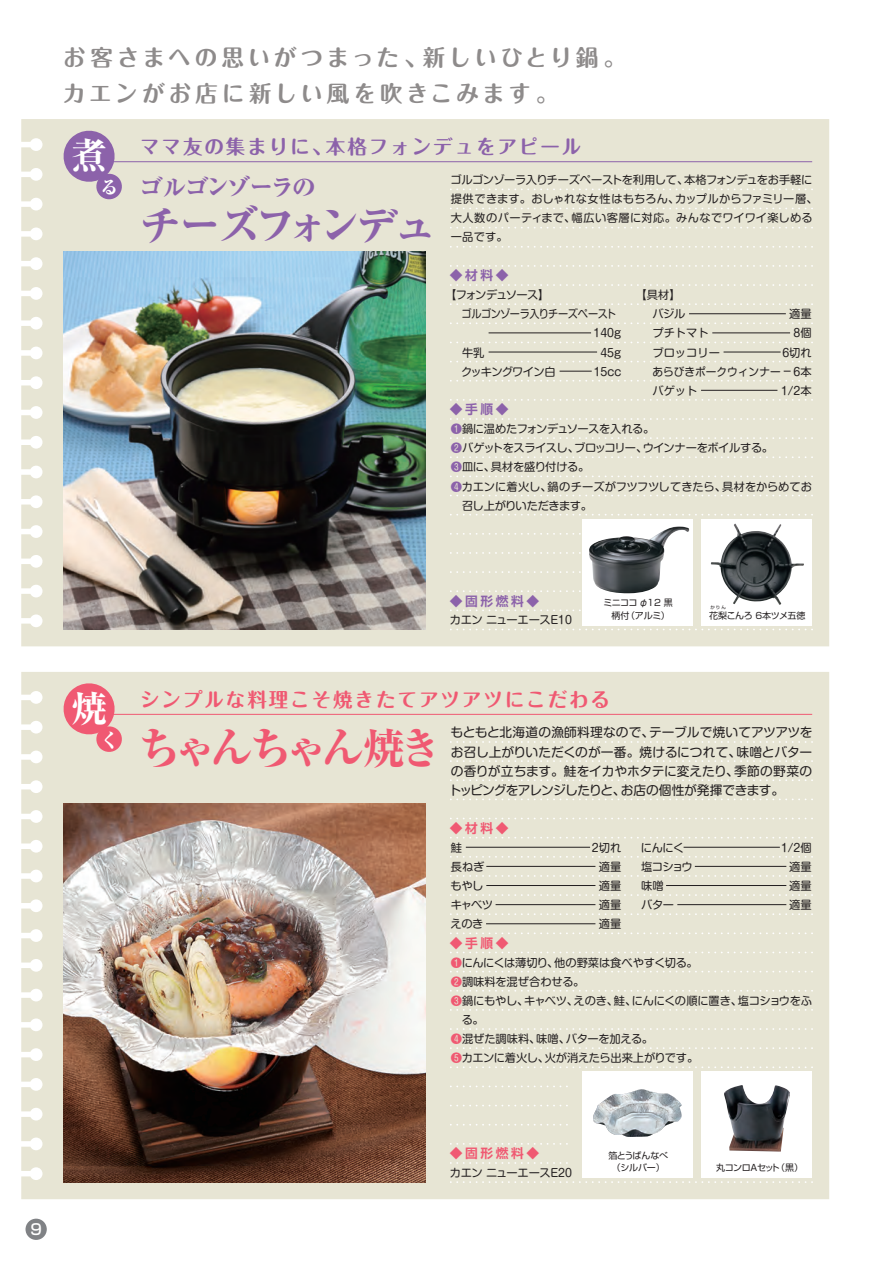
<style>
.page{position:relative;width:893px;height:1263px;background:#fff}
.page>*{position:absolute;margin:0;border:0;box-sizing:border-box;transform-origin:0 0}
.t1{font:800 42px "Ryumin Pr 5";letter-spacing:-.11em;color:#8c62aa}
.t2{font:800 42px "Ryumin Pr 5";letter-spacing:-.135em;color:#f05972}
.t3{font:800 36px "Ryumin Pro";color:#fff}
.t4{font:800 24px "Ryumin Pr 5";letter-spacing:-.095em;color:#8c62aa}
.t5{font:700 22.5px/36px "Maru Fo Pro";letter-spacing:.16em;color:#8e8b8b}
.t6{font:700 19.5px "Maru Fo Pro";letter-spacing:.1em;color:#f05972}
.t7{font:700 19.5px "Maru Fo Pro";letter-spacing:.1em;color:#8c62aa}
.t8{font:800 18px "Ryumin Pro";color:#fff}
.t9{font:500 15px "Shin Go Pr 5";color:#fff}
.t10{font:12.75px/19.2px "Shin M Go Pro";letter-spacing:-.025em;color:#231f20;text-align:justify}
.t11{font:700 12.75px "Shin Go Pro De";letter-spacing:.2em;color:#8c62aa}
.t12{font:700 12.75px "Shin Go Pro De";letter-spacing:.2em;color:#f05972}
.t13{font:11.25px/19.2px "Shin M Go Pro";letter-spacing:-.02em;color:#231f20;text-align:justify}
.t14{font:11.25px/19.2px "Shin M Go Pro";color:#231f20;text-align:right}
.t15{font:11.25px/19px "Shin M Go Pro";letter-spacing:-.045em;color:#231f20}
.t16{font:11.25px/19.2px "Shin M Go Pro";letter-spacing:-.04em;color:#231f20}
.t17{font:11.25px/19.2px "Shin M Go Pro";letter-spacing:-.07em;color:#231f20}
.t18{font:11.25px "Shin M Go Pro";color:#231f20;scale:.95 1}
.t19{font:9px/12.8px "Shin Go Pr 5";letter-spacing:-.05em;color:#231f20;text-align:center}
.t20{font:9px/12.8px "Shin Go Pr 5";letter-spacing:-.015em;color:#231f20;text-align:center}
.t21{font:4.5px "Shin Go Pr 5";color:#231f20}
.s1{font-family:"Ryumin Pro";font-size:18px;color:#fff}
.s2{color:#8c62aa}
.s3{color:#f05972}
</style>
<div class="page">
<div style="left:21px;top:119px;width:808px;height:527px;background:#e7e5d4"></div>
<div style="left:21px;top:672px;width:808px;height:527px;background:#e7e5d4"></div>
<svg style="left:451px;top:188px;width:363px;height:2px"></svg>
<svg style="left:451px;top:208px;width:363px;height:1px"></svg>
<svg style="left:451px;top:227px;width:363px;height:2px"></svg>
<svg style="left:451px;top:246px;width:363px;height:2px"></svg>
<svg style="left:451px;top:265px;width:363px;height:2px"></svg>
<svg style="left:451px;top:284px;width:363px;height:2px"></svg>
<svg style="left:451px;top:303px;width:363px;height:2px"></svg>
<svg style="left:451px;top:322px;width:363px;height:2px"></svg>
<svg style="left:451px;top:342px;width:363px;height:1px"></svg>
<svg style="left:451px;top:361px;width:363px;height:1px"></svg>
<svg style="left:451px;top:380px;width:363px;height:2px"></svg>
<svg style="left:451px;top:399px;width:363px;height:2px"></svg>
<svg style="left:451px;top:418px;width:363px;height:2px"></svg>
<svg style="left:451px;top:437px;width:363px;height:2px"></svg>
<svg style="left:451px;top:456px;width:363px;height:2px"></svg>
<svg style="left:451px;top:475px;width:363px;height:2px"></svg>
<svg style="left:451px;top:495px;width:363px;height:1px"></svg>
<svg style="left:451px;top:514px;width:363px;height:2px"></svg>
<svg style="left:451px;top:533px;width:132px;height:2px"></svg>
<svg style="left:451px;top:552px;width:132px;height:2px"></svg>
<svg style="left:451px;top:571px;width:132px;height:2px"></svg>
<svg style="left:451px;top:590px;width:132px;height:2px"></svg>
<svg style="left:451px;top:609px;width:132px;height:2px"></svg>
<svg style="left:451px;top:629px;width:363px;height:1px"></svg>
<svg style="left:451px;top:741px;width:363px;height:2px"></svg>
<svg style="left:451px;top:760px;width:363px;height:2px"></svg>
<svg style="left:451px;top:779px;width:363px;height:2px"></svg>
<svg style="left:451px;top:798px;width:363px;height:2px"></svg>
<svg style="left:451px;top:818px;width:363px;height:1px"></svg>
<svg style="left:451px;top:837px;width:363px;height:1px"></svg>
<svg style="left:451px;top:856px;width:363px;height:2px"></svg>
<svg style="left:451px;top:875px;width:363px;height:2px"></svg>
<svg style="left:451px;top:894px;width:363px;height:2px"></svg>
<svg style="left:451px;top:913px;width:363px;height:2px"></svg>
<svg style="left:451px;top:932px;width:363px;height:2px"></svg>
<svg style="left:451px;top:951px;width:363px;height:2px"></svg>
<svg style="left:451px;top:971px;width:363px;height:1px"></svg>
<svg style="left:451px;top:990px;width:363px;height:2px"></svg>
<svg style="left:451px;top:1009px;width:363px;height:2px"></svg>
<svg style="left:451px;top:1028px;width:363px;height:2px"></svg>
<svg style="left:451px;top:1047px;width:363px;height:2px"></svg>
<svg style="left:451px;top:1066px;width:363px;height:2px"></svg>
<svg style="left:451px;top:1085px;width:117px;height:2px"></svg>
<svg style="left:451px;top:1105px;width:117px;height:1px"></svg>
<svg style="left:451px;top:1124px;width:117px;height:1px"></svg>
<svg style="left:451px;top:1143px;width:117px;height:2px"></svg>
<svg style="left:451px;top:1162px;width:117px;height:2px"></svg>
<svg style="left:451px;top:1181px;width:363px;height:2px"></svg>
<div style="left:26px;top:1219px;width:21px;height:21px;background:#808285;border-radius:50%"></div>
<div style="left:702px;top:519px;width:110px;height:106px;background:#fff"></div>
<hr style="left:689px;top:313px;width:97px;height:1px;background:#231f20">
<hr style="left:489px;top:333px;width:102px;height:1px;background:#231f20">
<hr style="left:712px;top:333px;width:78px;height:1px;background:#231f20">
<hr style="left:489px;top:352px;width:108px;height:1px;background:#231f20">
<hr style="left:723px;top:352px;width:58px;height:1px;background:#231f20">
<hr style="left:701px;top:390px;width:76px;height:1px;background:#231f20">
<hr style="left:560px;top:371px;width:32px;height:1px;background:#231f20">
<hr style="left:108px;top:161px;width:704px;height:1px;background:#8c62aa">
<svg style="left:61px;top:128px;width:62px;height:73px;background:#b39bbc"></svg>
<img style="left:64px;top:251px;width:361px;height:378px">
<div style="left:583px;top:519px;width:110px;height:106px;background:#fff"></div>
<img style="left:711px;top:523px;width:93px;height:82px">
<img style="left:589px;top:526px;width:100px;height:67px">
<img style="left:64px;top:804px;width:361px;height:378px">
<hr style="left:108px;top:714px;width:704px;height:1px;background:#f05972">
<div style="left:702px;top:1071px;width:110px;height:107px;background:#fff"></div>
<div style="left:583px;top:1071px;width:110px;height:107px;background:#fff"></div>
<hr style="left:684px;top:847px;width:96px;height:1px;background:#231f20">
<hr style="left:466px;top:847px;width:124px;height:1px;background:#231f20">
<hr style="left:695px;top:866px;width:91px;height:1px;background:#231f20">
<hr style="left:486px;top:885px;width:109px;height:1px;background:#231f20">
<hr style="left:486px;top:866px;width:109px;height:1px;background:#231f20">
<hr style="left:666px;top:885px;width:120px;height:1px;background:#231f20">
<hr style="left:496px;top:904px;width:99px;height:1px;background:#231f20">
<hr style="left:677px;top:904px;width:109px;height:1px;background:#231f20">
<hr style="left:486px;top:923px;width:109px;height:1px;background:#231f20">
<img style="left:724px;top:1085px;width:66px;height:66px">
<svg style="left:61px;top:681px;width:62px;height:72px;background:#ec959c"></svg>
<img style="left:593px;top:1089px;width:89px;height:48px">
<h3 class="t5" style="left:63px;top:37px;width:564px">お客さまへの思いがつまった、新しいひとり鍋。カエンがお店に新しい風を吹きこみます。</h3>
<h3 class="t7" style="left:140px;top:131px;width:443px">ママ友の集まりに、本格フォンデュをアピール</h3>
<p class="t14" style="left:450px;top:168px;width:369px;text-align:left">ゴルゴンゾーラ入りチーズペーストを利用して、本格フォンデュをお手軽に提供できます。おしゃれな女性はもちろん、カップルからファミリー層、大人数のパーティまで、幅広い客層に対応。みんなでワイワイ楽しめる一品です。</p>
<h2 class="t3" style="left:71px;top:128px;width:37px">煮</h2>
<h3 class="t4" style="left:100px;top:168px;width:217px"><span class="s1">る</span> ゴルゴンゾーラの</h3>
<h1 class="t1" style="left:139px;top:192px;width:299px">チーズフォンデュ</h1>
<p class="t11" style="left:450px;top:265px;width:60px">◆材料◆</p>
<p class="t15" style="left:462px;top:284px;width:156px;text-indent:-17px">【フォンデュソース】<br>ゴルゴンゾーラ入りチーズペースト</p>
<p class="t17" style="left:451px;top:341px;width:106px">　牛乳<br>　クッキングワイン白</p>
<p class="t14" style="left:594px;top:322px;width:29px">140g<br>45g<br>15cc</p>
<p class="t11" style="left:450px;top:399px;width:60px">◆手順◆</p>
<p class="t13" style="left:636px;top:284px;width:46px">【具材】</p>
<p class="t13" style="left:641px;top:303px;width:46px">　バジル</p>
<p class="t13" style="left:641px;top:322px;width:69px">　プチトマト</p>
<p class="t13" style="left:641px;top:341px;width:80px">　ブロッコリー</p>
<p class="t18" style="left:652px;top:362px;width:136px">あらびきポークウィンナー</p>
<p class="t13" style="left:641px;top:380px;width:58px">　バゲット</p>
<p class="t14" style="left:781px;top:303px;width:32px">適量<br>8個<br>6切れ<br>6本<br>1/2本</p>
<p class="t13" style="left:451px;top:418px;width:205px"><span class="s2">❶</span>鍋に温めたフォンデュソースを入れる。</p>
<p class="t15" style="left:451px;top:437px;width:324px"><span class="s2">❷</span>バゲットをスライスし、ブロッコリー、ウインナーをボイルする。</p>
<p class="t13" style="left:451px;top:456px;width:140px"><span class="s2">❸</span>皿に、具材を盛り付ける。</p>
<p class="t13" style="left:451px;top:475px;width:363px"><span class="s2">❹</span>カエンに着火し、鍋のチーズがフツフツしてきたら、具材をからめてお</p>
<p class="t15" style="left:462px;top:495px;width:132px">召し上がりいただきます。</p>
<p class="t11" style="left:450px;top:590px;width:91px">◆固形燃料◆</p>
<p class="t13" style="left:450px;top:609px;width:124px">カエン ニューエースE10</p>
<p class="t19" style="left:603px;top:595px;width:71px">ミニココ φ12 黒柄付（アルミ）</p>
<p class="t21" style="left:710px;top:604px;width:17px">かりん</p>
<p class="t19" style="left:709px;top:608px;width:98px">花梨こんろ 6本ツメ五徳</p>
<h3 class="t6" style="left:140px;top:683px;width:471px">シンプルな料理こそ焼きたてアツアツにこだわる</h3>
<p class="t10" style="left:449px;top:721px;width:365px">もともと北海道の漁師料理なので、テーブルで焼いてアツアツをお召し上がりいただくのが一番。焼けるにつれて、味噌とバターの香りが立ちます。鮭をイカやホタテに変えたり、季節の野菜のトッピングをアレンジしたりと、お店の個性が発揮できます。</p>
<h2 class="t3" style="left:71px;top:680px;width:37px">焼</h2>
<h3 class="t8" style="left:101px;top:726px;width:19px">く</h3>
<h1 class="t2" style="left:139px;top:715px;width:304px">ちゃんちゃん焼き</h1>
<p class="t12" style="left:450px;top:818px;width:60px">◆材料◆</p>
<p class="t13" style="left:450px;top:836px;width:44px;text-align:left">鮭<br>長ねぎもやしキャベツえのき</p>
<p class="t16" style="left:641px;top:836px;width:53px">にんにく塩コショウ味噌<br>バター</p>
<p class="t13" style="left:599px;top:836px;width:24px;text-indent:-7px">2切れ適量適量適量適量</p>
<p class="t13" style="left:789px;top:836px;width:24px;text-indent:-8px">1/2個適量適量適量</p>
<p class="t12" style="left:450px;top:932px;width:60px">◆手順◆</p>
<p class="t13" style="left:451px;top:951px;width:248px"><span class="s3">❶</span>にんにくは薄切り、他の野菜は食べやすく切る。</p>
<p class="t14" style="left:451px;top:970px;width:135px"><span class="s3">❷</span>調味料を混ぜ合わせる。</p>
<p class="t13" style="left:451px;top:990px;width:363px"><span class="s3">❸</span>鍋にもやし、キャベツ、えのき、鮭、にんにくの順に置き、塩コショウをふ</p>
<p class="t13" style="left:462px;top:1009px;width:23px">る。</p>
<p class="t13" style="left:451px;top:1028px;width:204px"><span class="s3">❹</span>混ぜた調味料、味噌、バターを加える。</p>
<p class="t13" style="left:451px;top:1047px;width:249px"><span class="s3">❺</span>カエンに着火し、火が消えたら出来上がりです。</p>
<h3 class="t9" style="left:31px;top:1217px;width:13px">9</h3>
<p class="t12" style="left:450px;top:1143px;width:91px">◆固形燃料◆</p>
<p class="t20" style="left:608px;top:1148px;width:61px">箔とうばんなべ（シルバー）</p>
<p class="t13" style="left:450px;top:1162px;width:124px">カエン ニューエースE20</p>
<p class="t19" style="left:716px;top:1161px;width:88px">丸コンロAセット（黒）</p>
</div>
